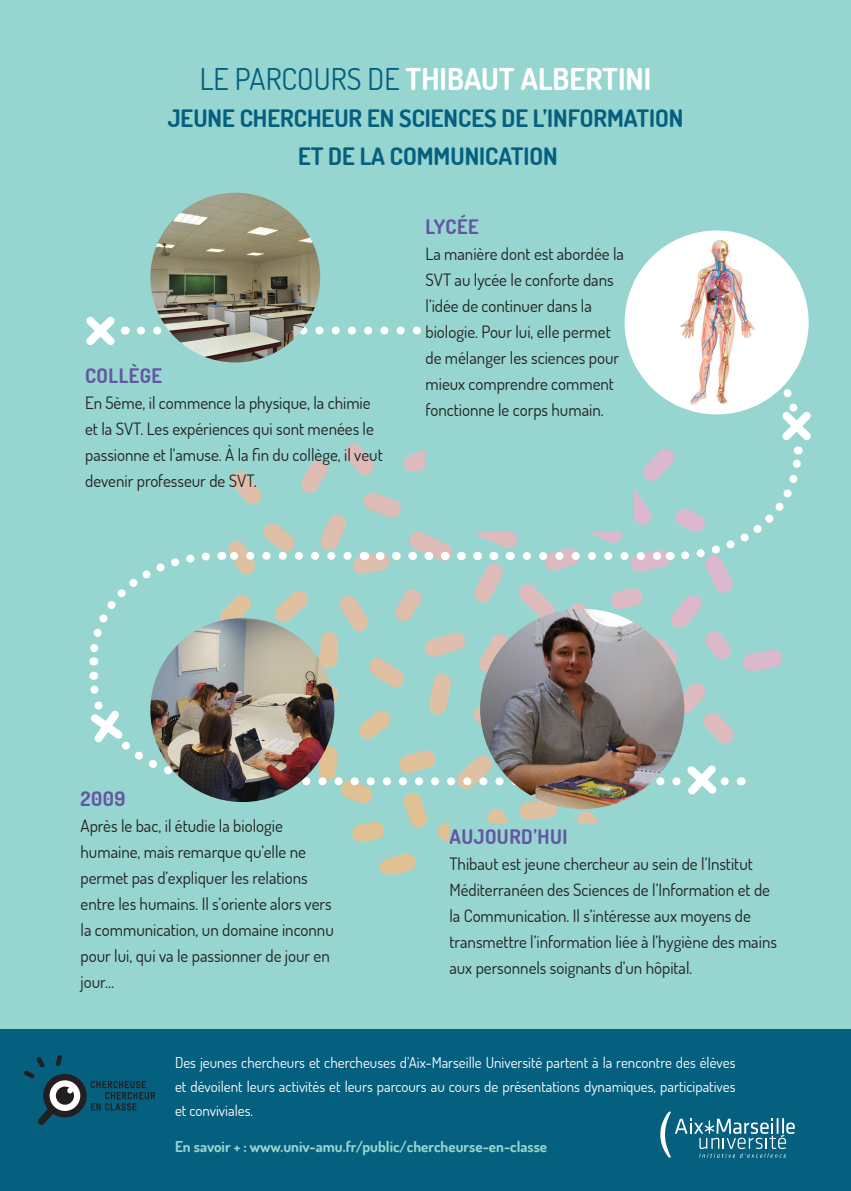
<style>
.page{position:relative;width:851px;height:1191px;background:#fff}
.page>*{position:absolute;margin:0;border:0;box-sizing:border-box;transform-origin:0 0}
.t1{font:700 30px "Dosis";color:#fff}
.t2{font:700 24px "Dosis";color:#055f7f}
.t3{font:700 20px "Dosis";letter-spacing:.025em;color:#6456a2}
.t4{font:17px/26px "Dosis";color:#231f20}
.t5{font:15px/24px "Dosis";color:#fff;text-align:justify}
.t6{font:700 15px "Dosis";color:#96d5d0}
.s1{font-weight:400;color:#055f7f}
</style>
<div class="page">
<div style="left:0;top:0;width:850px;height:1191px;background:#96d5d0"></div>
<img style="left:150px;top:193px;width:170px;height:169px;border-radius:85px">
<div style="left:624px;top:230px;width:184px;height:184px;background:#fff;border-radius:50%"></div>
<img style="left:633px;top:239px;width:167px;height:70px">
<svg style="left:86px;top:309px;width:725px;height:565px"></svg>
<div style="left:0;top:1029px;width:850px;height:162px;background:#055f7f"></div>
<svg style="left:660px;top:1111px;width:134px;height:46px"></svg>
<svg style="left:24px;top:1055px;width:131px;height:69px"></svg>
<p class="t1" style="left:200px;top:59px;width:453px"><span class="s1">LE PARCOURS DE</span> THIBAUT ALBERTINI</p>
<p class="t2" style="left:168px;top:103px;width:517px">JEUNE CHERCHEUR EN SCIENCES DE L’INFORMATION</p>
<p class="t2" style="left:298px;top:140px;width:261px">ET DE LA COMMUNICATION</p>
<p class="t3" style="left:85px;top:363px;width:79px">COLLÈGE</p>
<p class="t4" style="left:85px;top:389px;width:299px">En 5ème, il commence la physique, la chimie et la SVT. Les expériences qui sont menées le passionne et l’amuse. À la fin du collège, il veut devenir professeur de SVT.</p>
<p class="t3" style="left:425px;top:214px;width:55px">LYCÉE</p>
<p class="t4" style="left:425px;top:241px;width:200px">La manière dont est abordée la<br>SVT au lycée le conforte dans l’idée de continuer dans la biologie. Pour lui, elle permet de mélanger les sciences pour mieux comprendre comment fonctionne le corps humain.</p>
<p class="t3" style="left:81px;top:785px;width:47px">2009</p>
<p class="t4" style="left:81px;top:812px;width:255px">Après le bac, il étudie la biologie humaine, mais remarque qu’elle ne permet pas d’expliquer les relations entre les humains. Il s’oriente alors vers la communication, un domaine inconnu pour lui, qui va le passionner de jour en jour…</p>
<p class="t3" style="left:449px;top:824px;width:120px">AUJOURD’HUI</p>
<p class="t4" style="left:449px;top:850px;width:329px">Thibaut est jeune chercheur au sein de l’Institut Méditerranéen des Sciences de l’Information et de la Communication. Il s’intéresse aux moyens de transmettre l’information liée à l’hygiène des mains aux personnels soignants d’un hôpital.</p>
<p class="t5" style="left:175px;top:1050px;width:562px">Des jeunes chercheurs et chercheuses d’Aix-Marseille Université partent à la rencontre des élèves et dévoilent leurs activités et leurs parcours au cours de présentations dynamiques, participatives et conviviales.</p>
<p class="t6" style="left:175px;top:1137px;width:373px">En savoir + : www.univ-amu.fr/public/chercheurse-en-classe</p>
</div>
